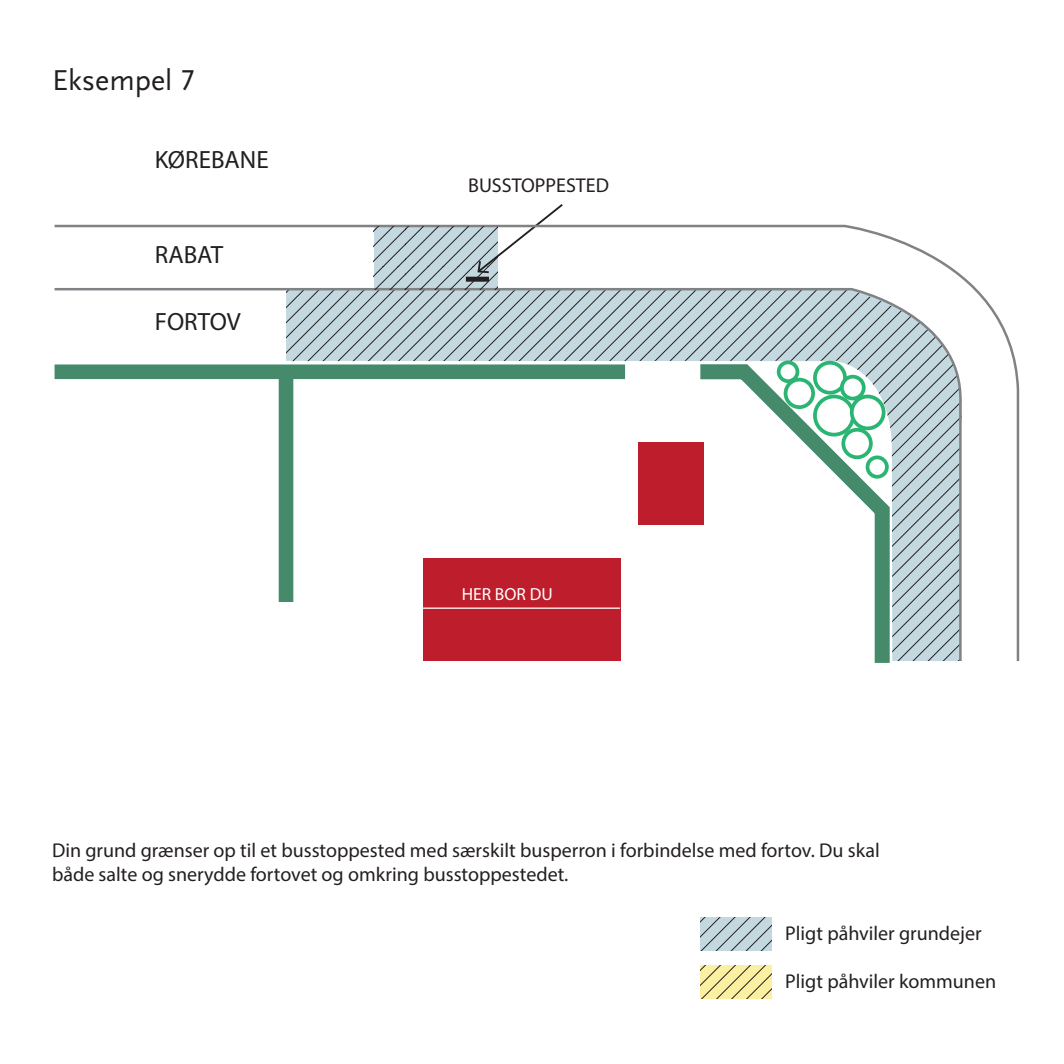
<style>
.page{position:relative;width:1064px;height:1064px;background:#fff}
.page>*{position:absolute;margin:0;border:0;box-sizing:border-box;transform-origin:0 0}
.t1{font:30px "Scala Sans OT";color:#231f20}
.t2{font:25px "Myriad Pro";color:#231f20}
.t3{font:20px/24px "Myriad Pro";color:#231f20}
.t4{font:17.5px "Myriad Pro";color:#fff}
.s1{font-family:"Scala Sans LF Caps"}
</style>
<div class="page">
<svg style="left:538px;top:204px;width:25px;height:19px"></svg>
<svg style="left:54px;top:223px;width:966px;height:438px"></svg>
<svg style="left:54px;top:286px;width:908px;height:377px"></svg>
<svg style="left:373px;top:226px;width:124px;height:63px;background:#aec0c5"></svg>
<hr style="left:423px;top:607px;width:197px;height:1px;background:#fff">
<svg style="left:700px;top:917px;width:70px;height:33px;background:#b3c7cc"></svg>
<svg style="left:700px;top:965px;width:70px;height:33px;background:#e6db94"></svg>
<h1 class="t1" style="left:52px;top:64px;width:144px">Eksempel <span class="s1">7</span></h1>
<p class="t2" style="left:155px;top:144px;width:115px">KØREBANE</p>
<p class="t2" style="left:155px;top:239px;width:70px">RABAT</p>
<p class="t2" style="left:155px;top:306px;width:88px">FORTOV</p>
<p class="t3" style="left:468px;top:173px;width:142px">BUSSTOPPESTED</p>
<p class="t4" style="left:461px;top:583px;width:92px">HER BOR DU</p>
<p class="t3" style="left:52px;top:838px;width:829px">Din grund grænser op til et busstoppested med særskilt busperron i forbindelse med fortov. Du skal både salte og snerydde fortovet og omkring busstoppestedet.</p>
<p class="t3" style="left:785px;top:920px;width:198px">Pligt påhviler grundejer</p>
<p class="t3" style="left:785px;top:968px;width:212px">Pligt påhviler kommunen</p>
</div>
